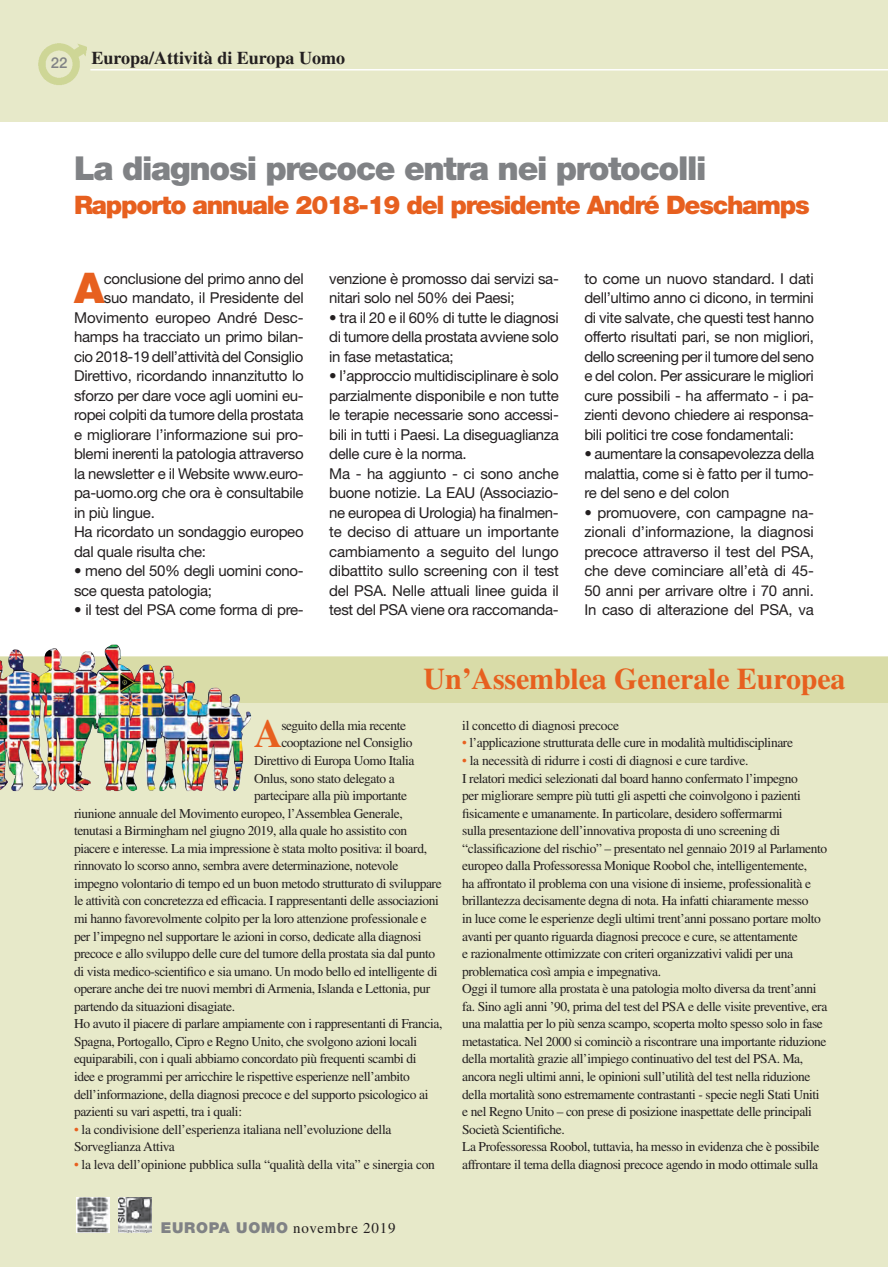
<style>
.page{position:relative;width:888px;height:1267px;background:#fff}
.page>*{position:absolute;margin:0;border:0;box-sizing:border-box;transform-origin:0 0}
.t1{font:900 42.3px "Helvetica Neue LT Std";color:#e7601f}
.t2{font:700 39.45px "Times LT Std";color:#e7601f}
.t3{font:900 33px "Helvetica Neue LT Std";letter-spacing:-.04em;color:#808285}
.t4{font:700 30px "Times LT Std";letter-spacing:-.005em;color:#e7601f}
.t5{font:900 25.5px "Helvetica Neue LT Std";letter-spacing:-.05em;color:#e7601f}
.t6{font:700 18px "Times LT Std";color:#231f20}
.t7{font:15px/19.5px "Helvetica Neue LT Std";letter-spacing:-.02em;color:#231f20;text-align:justify}
.t8{font:15px "Helvetica Neue LT Std";color:#231f20}
.t9{font:15px "Times LT Std";letter-spacing:.05em;color:#231f20}
.t10{font:500 15px "Helvetica Neue LT Std";color:#808285}
.t11{font:13.5px/17.5px "Times LT Std";letter-spacing:-.03em;color:#231f20}
.s1{color:#e7601f}
.s2{font-family:"Helvetica Neue LT Std";font-weight:900;color:#808285}
</style>
<div class="page">
<div style="left:0;top:657px;width:888px;height:609px;background:#e7e9c9"></div>
<div style="left:0;top:0;width:888px;height:122px;background:#e7e9c9"></div>
<img style="left:38px;top:43px;width:49px;height:42px">
<hr style="left:90px;top:69px;width:798px;height:1px;background:#fff">
<img style="left:76px;top:1197px;width:33px;height:35px">
<img style="left:118px;top:1197px;width:34px;height:35px">
<div style="left:0;top:657px;width:888px;height:46px;background:#d9dca8"></div>
<img style="left:0;top:644px;width:158px;height:147px">
<p class="t10" style="left:51px;top:54px;width:18px">22</p>
<h3 class="t6" style="left:91px;top:47px;width:255px">Europa/Attività di Europa Uomo</h3>
<h3 class="t3" style="left:74px;top:148px;width:634px">La diagnosi precoce entra nei protocolli</h3>
<h3 class="t5" style="left:74px;top:190px;width:737px">Rapporto annuale 2018-19 del presidente André Deschamps</h3>
<h1 class="t1" style="left:74px;top:263px;width:32px">A</h1>
<p class="t7" style="left:104px;top:268px;width:201px">conclusione del primo anno del</p>
<p class="t7" style="left:104px;top:288px;width:201px">suo mandato, il Presidente del</p>
<p class="t8" style="left:74px;top:308px;width:231px">Movimento europeo André Desc-</p>
<p class="t7" style="left:74px;top:327px;width:231px">hamps ha tracciato un primo bilan-</p>
<p class="t7" style="left:74px;top:346px;width:231px">cio 2018-19 dell’attività del Consiglio</p>
<p class="t7" style="left:74px;top:366px;width:231px">Direttivo, ricordando innanzitutto lo</p>
<p class="t7" style="left:74px;top:385px;width:231px">sforzo per dare voce agli uomini eu-</p>
<p class="t7" style="left:74px;top:405px;width:231px">ropei colpiti da tumore della prostata</p>
<p class="t7" style="left:74px;top:424px;width:231px">e migliorare l’informazione sui pro-</p>
<p class="t7" style="left:74px;top:444px;width:231px">blemi inerenti la patologia attraverso</p>
<p class="t7" style="left:74px;top:463px;width:231px">la newsletter e il Website www.euro-</p>
<p class="t7" style="left:74px;top:483px;width:231px">pa-uomo.org che ora è consultabile</p>
<p class="t7" style="left:74px;top:502px;width:82px">in più lingue.</p>
<p class="t7" style="left:74px;top:522px;width:231px">Ha ricordato un sondaggio europeo</p>
<p class="t7" style="left:74px;top:541px;width:134px">dal quale risulta che:</p>
<p class="t7" style="left:74px;top:561px;width:231px">• meno del 50% degli uomini cono&shy;sce questa patologia;</p>
<p class="t7" style="left:74px;top:600px;width:231px">• il test del PSA come forma di pre-</p>
<p class="t7" style="left:329px;top:268px;width:231px">venzione è promosso dai servizi sa&shy;nitari solo nel 50% dei Paesi;</p>
<p class="t7" style="left:329px;top:307px;width:231px">• tra il 20 e il 60% di tutte le diagnosi di tumore della prostata avviene solo in fase metastatica;</p>
<p class="t7" style="left:329px;top:366px;width:231px;text-align:left">• l’approccio multidisciplinare è solo parzialmente disponibile e non tutte le terapie necessarie sono accessi&shy;bili in tutti i Paesi. La diseguaglianza delle cure è la norma.<br>Ma - ha aggiunto - ci sono anche buone notizie. La EAU (Associazio&shy;ne europea di Urologia) ha finalmen&shy;te deciso di attuare un importante cambiamento a seguito del lungo dibattito sullo screening con il test del PSA. Nelle attuali linee guida il test del PSA viene ora raccomanda-</p>
<p class="t7" style="left:584px;top:268px;width:231px">to come un nuovo standard. I dati dell’ultimo anno ci dicono, in termini di vite salvate, che questi test hanno offerto risultati pari, se non migliori, dello screening per il tumore del seno e del colon. Per assicurare le migliori cure possibili - ha affermato - i pa&shy;zienti devono chiedere ai responsa&shy;bili politici tre cose fondamentali:</p>
<p class="t7" style="left:584px;top:444px;width:231px">• aumentare la consapevolezza della malattia, come si è fatto per il tumo&shy;re del seno e del colon</p>
<p class="t7" style="left:584px;top:502px;width:231px">• promuovere, con campagne na&shy;zionali d’informazione, la diagnosi precoce attraverso il test del PSA, che deve cominciare all’età di 45- 50 anni per arrivare oltre i 70 anni.<br>In caso di alterazione del PSA, va</p>
<h3 class="t4" style="left:424px;top:660px;width:423px">Un’Assemblea Generale Europea</h3>
<h2 class="t2" style="left:254px;top:710px;width:30px">A</h2>
<p class="t11" style="left:281px;top:716px;width:126px">seguito della mia recente</p>
<p class="t11" style="left:281px;top:734px;width:133px">cooptazione nel Consiglio</p>
<p class="t11" style="left:254px;top:751px;width:162px">Direttivo di Europa Uomo Italia</p>
<p class="t11" style="left:254px;top:769px;width:142px">Onlus, sono stato delegato a</p>
<p class="t11" style="left:254px;top:786px;width:155px">partecipare alla più importante</p>
<p class="t11" style="left:74px;top:804px;width:330px">riunione annuale del Movimento europeo, l’Assemblea Generale,</p>
<p class="t11" style="left:74px;top:821px;width:335px">tenutasi a Birmingham nel giugno 2019, alla quale ho assistito con</p>
<p class="t11" style="left:74px;top:839px;width:354px">piacere e interesse. La mia impressione è stata molto positiva: il board,</p>
<p class="t11" style="left:74px;top:857px;width:326px">rinnovato lo scorso anno, sembra avere determinazione, notevole</p>
<p class="t11" style="left:74px;top:874px;width:369px">impegno volontario di tempo ed un buon metodo strutturato di sviluppare</p>
<p class="t11" style="left:74px;top:892px;width:366px">le attività con concretezza ed efficacia. I rappresentanti delle associazioni</p>
<p class="t11" style="left:74px;top:909px;width:354px">mi hanno favorevolmente colpito per la loro attenzione professionale e</p>
<p class="t11" style="left:74px;top:927px;width:349px">per l’impegno nel supportare le azioni in corso, dedicate alla diagnosi</p>
<p class="t11" style="left:74px;top:944px;width:363px">precoce e allo sviluppo delle cure del tumore della prostata sia dal punto</p>
<p class="t11" style="left:74px;top:962px;width:365px">di vista medico-scientifico e sia umano. Un modo bello ed intelligente di</p>
<p class="t11" style="left:74px;top:979px;width:358px">operare anche dei tre nuovi membri di Armenia, Islanda e Lettonia, pur</p>
<p class="t11" style="left:74px;top:997px;width:163px">partendo da situazioni disagiate.</p>
<p class="t11" style="left:74px;top:1014px;width:370px">Ho avuto il piacere di parlare ampiamente con i rappresentanti di Francia,</p>
<p class="t11" style="left:74px;top:1032px;width:345px">Spagna, Portogallo, Cipro e Regno Unito, che svolgono azioni locali</p>
<p class="t11" style="left:74px;top:1050px;width:344px">equiparabili, con i quali abbiamo concordato più frequenti scambi di</p>
<p class="t11" style="left:74px;top:1067px;width:337px">idee e programmi per arricchire le rispettive esperienze nell’ambito</p>
<p class="t11" style="left:74px;top:1085px;width:356px">dell’informazione, della diagnosi precoce e del supporto psicologico ai</p>
<p class="t11" style="left:74px;top:1102px;width:170px">pazienti su vari aspetti, tra i quali:</p>
<p class="t11" style="left:74px;top:1120px;width:319px"><span class="s1">•</span> la condivisione dell’esperienza italiana nell’evoluzione della<br>Sorveglianza Attiva</p>
<p class="t11" style="left:74px;top:1155px;width:362px"><span class="s1">•</span> la leva dell’opinione pubblica sulla “qualità della vita” e sinergia con</p>
<p class="t9" style="left:161px;top:1219px;width:236px"><span class="s2">EUROPA UOMO</span> novembre 2019</p>
<p class="t11" style="left:462px;top:716px;width:158px">il concetto di diagnosi precoce</p>
<p class="t11" style="left:462px;top:734px;width:332px"><span class="s1">•</span> l’applicazione strutturata delle cure in modalità multidisciplinare</p>
<p class="t11" style="left:462px;top:751px;width:367px"><span class="s1">•</span> la necessità di ridurre i costi di diagnosi e cure tardive.<br>I relatori medici selezionati dal board hanno confermato l’impegno<br>per migliorare sempre più tutti gli aspetti che coinvolgono i pazienti fisicamente e umanamente. In particolare, desidero soffermarmi<br>sulla presentazione dell’innovativa proposta di uno screening di “classificazione del rischio” – presentato nel gennaio 2019 al Parlamento europeo dalla Professoressa Monique Roobol che, intelligentemente,<br>ha affrontato il problema con una visione di insieme, professionalità e brillantezza decisamente degna di nota. Ha infatti chiaramente messo<br>in luce come le esperienze degli ultimi trent’anni possano portare molto avanti per quanto riguarda diagnosi precoce e cure, se attentamente<br>e razionalmente ottimizzate con criteri organizzativi validi per una problematica così ampia e impegnativa.<br>Oggi il tumore alla prostata è una patologia molto diversa da trent’anni fa. Sino agli anni ’90, prima del test del PSA e delle visite preventive, era una malattia per lo più senza scampo, scoperta molto spesso solo in fase metastatica. Nel 2000 si cominciò a riscontrare una importante riduzione della mortalità grazie all’impiego continuativo del test del PSA. Ma, ancora negli ultimi anni, le opinioni sull’utilità del test nella riduzione della mortalità sono estremamente contrastanti - specie negli Stati Uniti e nel Regno Unito – con prese di posizione inaspettate delle principali Società Scientifiche.<br>La Professoressa Roobol, tuttavia, ha messo in evidenza che è possibile affrontare il tema della diagnosi precoce agendo in modo ottimale sulla</p>
</div>
